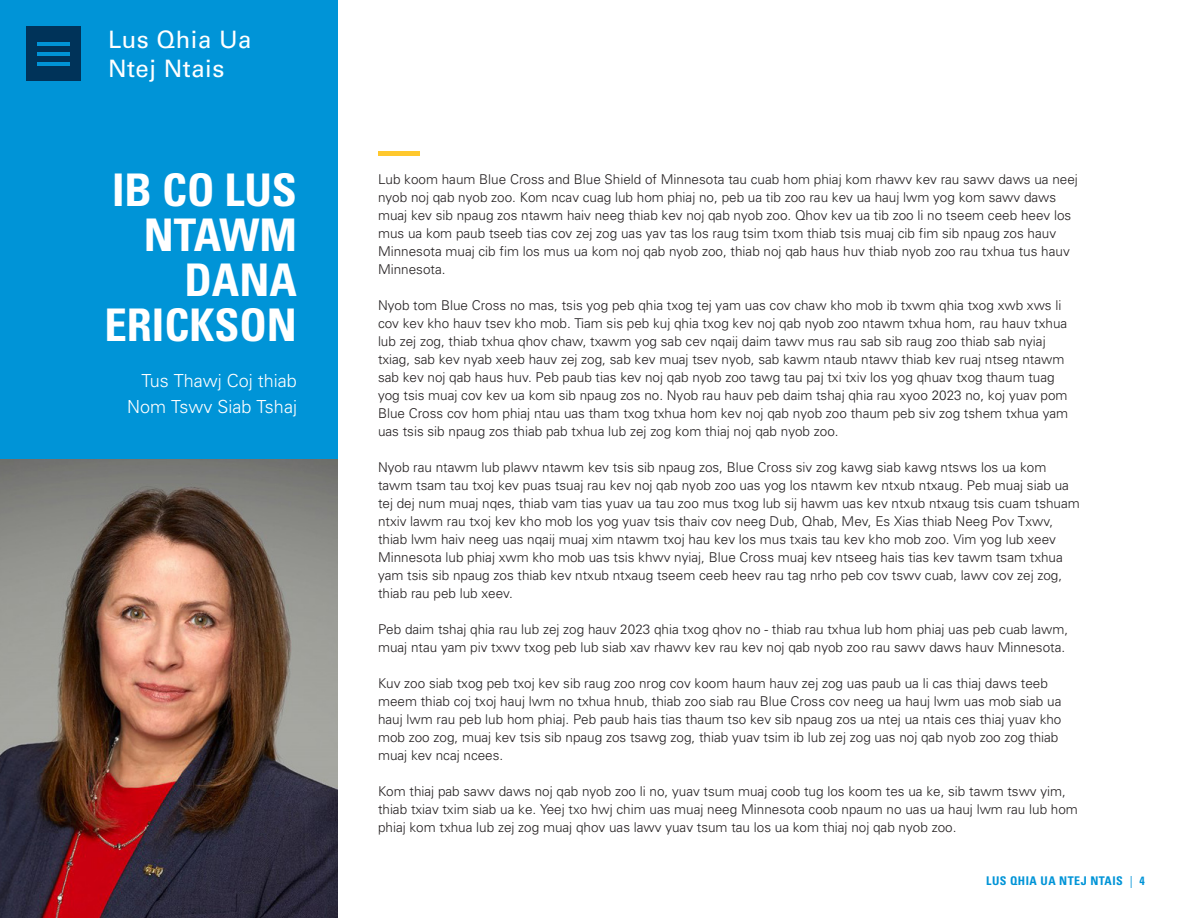
<style>
.page{position:relative;width:1188px;height:918px;background:#fff}
.page>*{position:absolute;margin:0;border:0;box-sizing:border-box;transform-origin:0 0}
.H2-Subsection-White{font:700 condensed 45px/45px "Univers";color:#fff;text-align:right}
.TOC-Title{font:24px/28.8px "Univers LT Std";letter-spacing:.02em;color:#fff}
.t1{font:300 18px/25.5px "Univers";color:#fff;text-align:right}
.Body-left_justified{font:300 13.5px/18px "Univers";color:#231f20}
.t2{font:700 condensed 12px "Univers";letter-spacing:.04em;color:#0094d7}
.s1{font-weight:400}
</style>
<div class="page">
<div style="left:0;top:0;width:338px;height:918px;background:#0094d7"></div>
<img style="left:0;top:460px;width:338px;height:458px">
<div style="left:378px;top:151px;width:41px;height:5px;background:#ffc82e"></div>
<div style="left:27px;top:27px;width:54px;height:54px;background:#003359"></div>
<hr style="left:38px;top:42px;width:32px;height:4px;background:#0094d7">
<hr style="left:38px;top:52px;width:32px;height:4px;background:#0094d7">
<hr style="left:38px;top:62px;width:32px;height:4px;background:#0094d7">
<p class="TOC-Title" style="left:108px;top:26px;width:145px">Lus Qhia Ua<br>Ntej Ntais</p>
<p class="H2-Subsection-White" style="left:104px;top:168px;width:194px">IB CO LUS<br>NTAWM<br>DANA<br>ERICKSON</p>
<p class="t1" style="left:127px;top:368px;width:171px">Tus Thawj Coj thiab<br>Nom Tswv Siab Tshaj</p>
<p class="Body-left_justified" style="left:378px;top:170px;width:701px">Lub koom haum Blue Cross and Blue Shield of Minnesota tau cuab hom phiaj kom rhawv kev rau sawv daws ua neej nyob noj qab nyob zoo. Kom ncav cuag lub hom phiaj no, peb ua tib zoo rau kev ua hauj lwm yog kom sawv daws muaj kev sib npaug zos ntawm haiv neeg thiab kev noj qab nyob zoo. Qhov kev ua tib zoo li no tseem ceeb heev los mus ua kom paub tseeb tias cov zej zog uas yav tas los raug tsim txom thiab tsis muaj cib fim sib npaug zos hauv Minnesota muaj cib fim los mus ua kom noj qab nyob zoo, thiab noj qab haus huv thiab nyob zoo rau txhua tus hauv Minnesota.</p>
<p class="Body-left_justified" style="left:378px;top:296px;width:692px">Nyob tom Blue Cross no mas, tsis yog peb qhia txog tej yam uas cov chaw kho mob ib txwm qhia txog xwb xws li cov kev kho hauv tsev kho mob. Tiam sis peb kuj qhia txog kev noj qab nyob zoo ntawm txhua hom, rau hauv txhua lub zej zog, thiab txhua qhov chaw, txawm yog sab cev nqaij daim tawv mus rau sab sib raug zoo thiab sab nyiaj txiag, sab kev nyab xeeb hauv zej zog, sab kev muaj tsev nyob, sab kawm ntaub ntawv thiab kev ruaj ntseg ntawm sab kev noj qab haus huv. Peb paub tias kev noj qab nyob zoo tawg tau paj txi txiv los yog qhuav txog thaum tuag yog tsis muaj cov kev ua kom sib npaug zos no. Nyob rau hauv peb daim tshaj qhia rau xyoo 2023 no, koj yuav pom Blue Cross cov hom phiaj ntau uas tham txog txhua hom kev noj qab nyob zoo thaum peb siv zog tshem txhua yam uas tsis sib npaug zos thiab pab txhua lub zej zog kom thiaj noj qab nyob zoo.</p>
<p class="Body-left_justified" style="left:378px;top:458px;width:703px">Nyob rau ntawm lub plawv ntawm kev tsis sib npaug zos, Blue Cross siv zog kawg siab kawg ntsws los ua kom tawm tsam tau txoj kev puas tsuaj rau kev noj qab nyob zoo uas yog los ntawm kev ntxub ntxaug. Peb muaj siab ua tej dej num muaj nqes, thiab vam tias yuav ua tau zoo mus txog lub sij hawm uas kev ntxub ntxaug tsis cuam tshuam ntxiv lawm rau txoj kev kho mob los yog yuav tsis thaiv cov neeg Dub, Qhab, Mev, Es Xias thiab Neeg Pov Txwv, thiab lwm haiv neeg uas nqaij muaj xim ntawm txoj hau kev los mus txais tau kev kho mob zoo. Vim yog lub xeev Minnesota lub phiaj xwm kho mob uas tsis khwv nyiaj, Blue Cross muaj kev ntseeg hais tias kev tawm tsam txhua yam tsis sib npaug zos thiab kev ntxub ntxaug tseem ceeb heev rau tag nrho peb cov tswv cuab, lawv cov zej zog, thiab rau peb lub xeev.</p>
<p class="Body-left_justified" style="left:378px;top:620px;width:692px">Peb daim tshaj qhia rau lub zej zog hauv 2023 qhia txog qhov no - thiab rau txhua lub hom phiaj uas peb cuab lawm, muaj ntau yam piv txwv txog peb lub siab xav rhawv kev rau kev noj qab nyob zoo rau sawv daws hauv Minnesota.</p>
<p class="Body-left_justified" style="left:378px;top:674px;width:685px">Kuv zoo siab txog peb txoj kev sib raug zoo nrog cov koom haum hauv zej zog uas paub ua li cas thiaj daws teeb meem thiab coj txoj hauj lwm no txhua hnub, thiab zoo siab rau Blue Cross cov neeg ua hauj lwm uas mob siab ua hauj lwm rau peb lub hom phiaj. Peb paub hais tias thaum tso kev sib npaug zos ua ntej ua ntais ces thiaj yuav kho mob zoo zog, muaj kev tsis sib npaug zos tsawg zog, thiab yuav tsim ib lub zej zog uas noj qab nyob zoo zog thiab muaj kev ncaj ncees.</p>
<p class="Body-left_justified" style="left:378px;top:782px;width:701px">Kom thiaj pab sawv daws noj qab nyob zoo li no, yuav tsum muaj coob tug los koom tes ua ke, sib tawm tswv yim, thiab txiav txim siab ua ke. Yeej txo hwj chim uas muaj neeg Minnesota coob npaum no uas ua hauj lwm rau lub hom phiaj kom txhua lub zej zog muaj qhov uas lawv yuav tsum tau los ua kom thiaj noj qab nyob zoo.</p>
<p class="t2" style="left:986px;top:873px;width:160px">LUS QHIA UA NTEJ NTAIS <span class="s1">|</span> 4</p>
</div>
